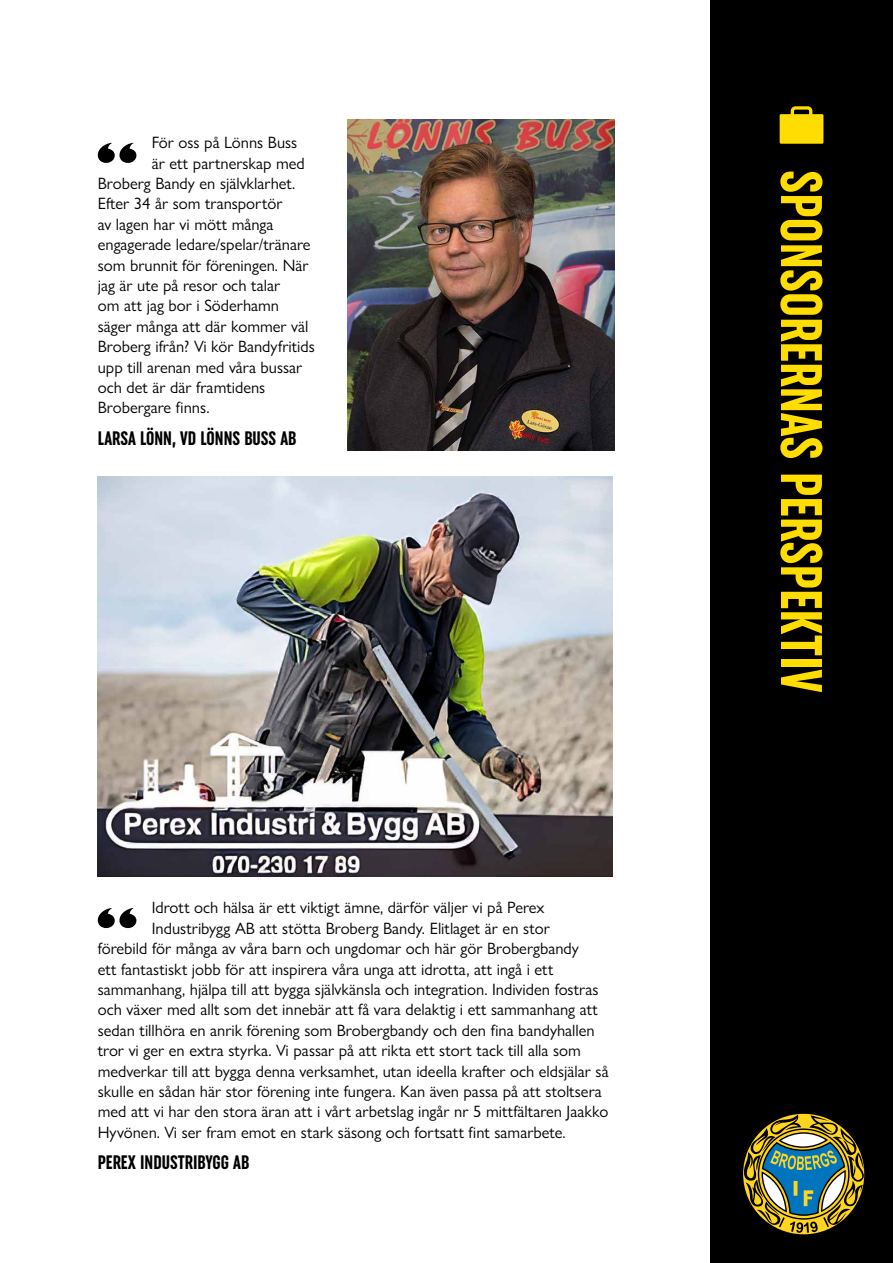
<style>
.page{position:relative;width:893px;height:1263px;background:#fff}
.page>*{position:absolute;margin:0;border:0;box-sizing:border-box;transform-origin:0 0}
.t1{font:58.5px "Uniform Pro Xcon Bld";color:#fd0}
.t2{font:800 43.95px "Gill Sans";color:#000;scale:1.18 1}
.t3{font:19.5px "Uniform Pro Xcon Bld";color:#000}
.t4{font:16.5px "Gill Sans Nova";color:#000}
</style>
<div class="page">
<div style="left:710px;top:0;width:183px;height:1263px;background:#000"></div>
<svg style="left:743px;top:1114px;width:122px;height:119px"></svg>
<div style="left:780px;top:114px;width:43px;height:30px;background:#fd0"></div>
<div style="left:791px;top:106px;width:21px;height:33px;border:3px solid #fd0;border-radius:3px"></div>
<img style="left:98px;top:476px;width:514px;height:400px">
<img style="left:348px;top:119px;width:266px;height:332px">
<h2 class="t2" style="left:96px;top:125px;width:38px">“</h2>
<p class="t4" style="left:152px;top:132px;width:147px">För oss på Lönns Buss</p>
<p class="t4" style="left:152px;top:153px;width:155px">är ett partnerskap med</p>
<p class="t4" style="left:98px;top:173px;width:199px">Broberg Bandy en självklarhet.</p>
<p class="t4" style="left:98px;top:194px;width:186px">Efter 34 år som transportör</p>
<p class="t4" style="left:98px;top:214px;width:177px">av lagen har vi mött många</p>
<p class="t4" style="left:98px;top:234px;width:214px">engagerade ledare/spelar/tränare</p>
<p class="t4" style="left:98px;top:255px;width:212px">som brunnit för föreningen. När</p>
<p class="t4" style="left:98px;top:275px;width:184px">jag är ute på resor och talar</p>
<p class="t4" style="left:98px;top:296px;width:183px">om att jag bor i Söderhamn</p>
<p class="t4" style="left:98px;top:316px;width:212px">säger många att där kommer väl</p>
<p class="t4" style="left:98px;top:337px;width:219px">Broberg ifrån? Vi kör Bandyfritids</p>
<p class="t4" style="left:98px;top:357px;width:206px">upp till arenan med våra bussar</p>
<p class="t4" style="left:98px;top:377px;width:169px">och det är där framtidens</p>
<p class="t4" style="left:98px;top:398px;width:113px">Brobergare finns.</p>
<p class="t3" style="left:98px;top:427px;width:200px">LARSA LÖNN, VD LÖNNS BUSS AB</p>
<h2 class="t2" style="left:96px;top:891px;width:38px">“</h2>
<p class="t4" style="left:152px;top:897px;width:394px">Idrott och hälsa är ett viktigt ämne, därför väljer vi på Perex</p>
<p class="t4" style="left:152px;top:918px;width:399px">Industribygg AB att stötta Broberg Bandy. Elitlaget är en stor</p>
<p class="t4" style="left:98px;top:938px;width:483px">förebild för många av våra barn och ungdomar och här gör Brobergbandy</p>
<p class="t4" style="left:98px;top:959px;width:457px">ett fantastiskt jobb för att inspirera våra unga att idrotta, att ingå i ett</p>
<p class="t4" style="left:98px;top:979px;width:502px">sammanhang, hjälpa till att bygga självkänsla och integration. Individen fostras</p>
<p class="t4" style="left:98px;top:1000px;width:501px">och växer med allt som det innebär att få vara delaktig i ett sammanhang att</p>
<p class="t4" style="left:98px;top:1020px;width:498px">sedan tillhöra en anrik förening som Brobergbandy och den fina bandyhallen</p>
<p class="t4" style="left:98px;top:1040px;width:485px">tror vi ger en extra styrka. Vi passar på att rikta ett stort tack till alla som</p>
<p class="t4" style="left:98px;top:1061px;width:512px">medverkar till att bygga denna verksamhet, utan ideella krafter och eldsjälar så</p>
<p class="t4" style="left:98px;top:1081px;width:505px">skulle en sådan här stor förening inte fungera. Kan även passa på att stoltsera</p>
<p class="t4" style="left:98px;top:1102px;width:512px">med att vi har den stora äran att i vårt arbetslag ingår nr 5 mittfältaren Jaakko</p>
<p class="t4" style="left:98px;top:1122px;width:469px">Hyvönen. Vi ser fram emot en stark säsong och fortsatt fint samarbete.</p>
<p class="t3" style="left:98px;top:1151px;width:153px">PEREX INDUSTRIBYGG AB</p>
<h1 class="t1" style="left:836px;top:170px;width:524px;rotate:90deg">SPONSORERNAS PERSPEKTIV</h1>
</div>
